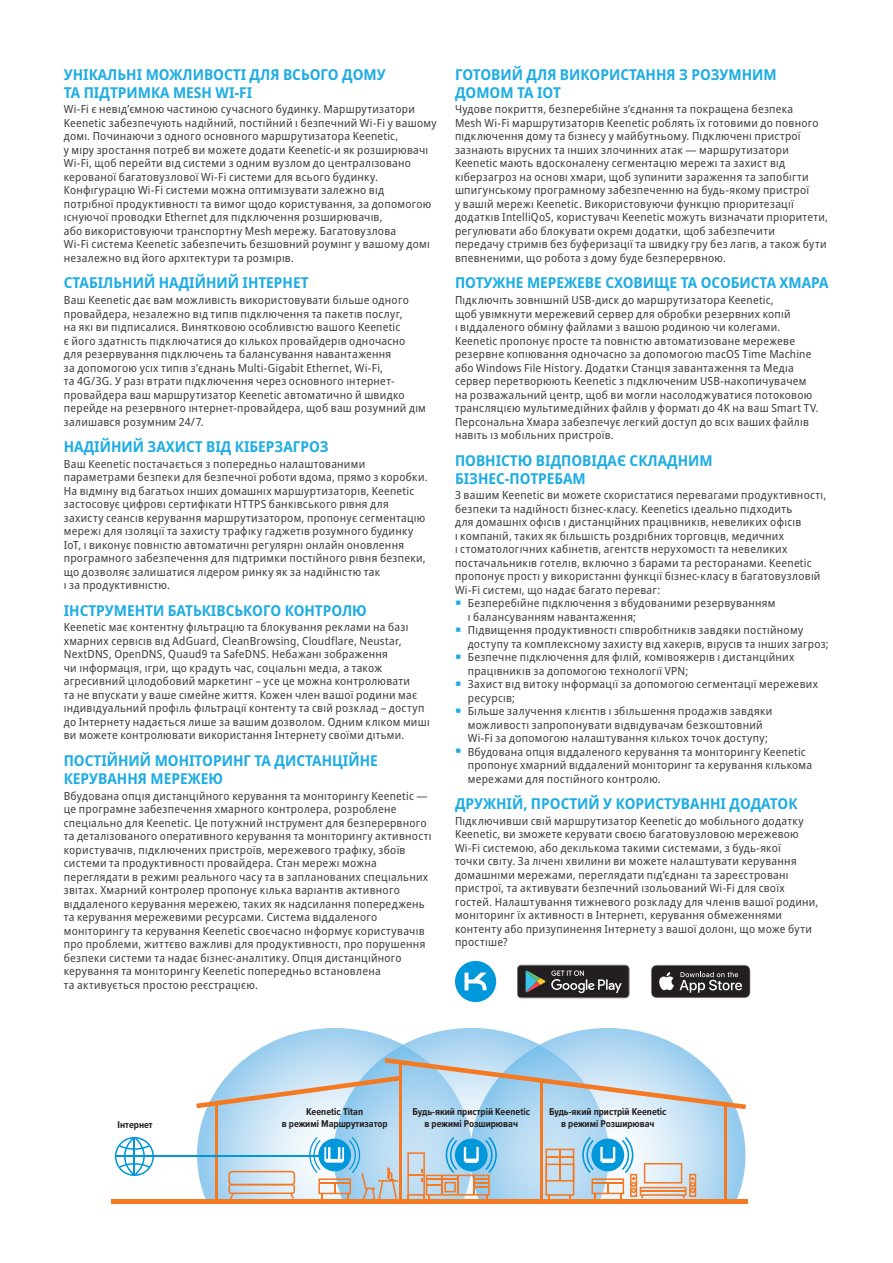
<style>
.page{position:relative;width:893px;height:1263px;background:#fff}
.page>*{position:absolute;margin:0;border:0;box-sizing:border-box;transform-origin:0 0}
.t1{font:700 semi-condensed 15px/18px "Noto Sans";color:#1fade3}
.Text{font:semi-condensed 11.25px/13.5px "Noto Sans";letter-spacing:.025em;color:#3e3e3f}
.t2{font:700 10.2px/12.3px "Proxima Nova Cond";color:#231f20;text-align:center}
.s1{font-family:"Pragmatica TT";font-stretch:normal;font-size:10.8px;color:#1fade3}
</style>
<div class="page">
<div style="left:455px;top:961px;width:41px;height:41px;background:#0097db;border-radius:50%"></div>
<svg style="left:464px;top:973px;width:23px;height:17px"></svg>
<svg style="left:517px;top:965px;width:112px;height:33px;background:#424242"></svg>
<svg style="left:651px;top:965px;width:99px;height:33px;background:#4c494a"></svg>
<img style="left:197px;top:1028px;width:548px;height:176px">
<img style="left:334px;top:1045px;width:275px;height:154px">
<div style="left:172px;top:1202px;width:567px;height:11px;background:#fff"></div>
<svg style="left:228px;top:1171px;width:67px;height:28px;background:#d4cfca"></svg>
<hr style="left:112px;top:1199px;width:636px;height:4px;background:#f47921">
<svg style="left:545px;top:1148px;width:29px;height:50px"></svg>
<svg style="left:407px;top:1137px;width:90px;height:61px;background:#a2c1cf"></svg>
<svg style="left:582px;top:1137px;width:114px;height:61px"></svg>
<hr style="left:400px;top:1063px;width:2px;height:137px;background:#f47921">
<hr style="left:541px;top:1081px;width:2px;height:119px;background:#f47921">
<hr style="left:724px;top:1102px;width:2px;height:98px;background:#f47921">
<hr style="left:216px;top:1102px;width:2px;height:98px;background:#f47921">
<svg style="left:196px;top:1058px;width:550px;height:51px;background:#c2d3de"></svg>
<svg style="left:309px;top:1137px;width:89px;height:62px;background:#a7ccdf"></svg>
<svg style="left:115px;top:1137px;width:39px;height:39px"></svg>
<hr style="left:134px;top:1138px;width:1px;height:37px;background:#0097db">
<hr style="left:117px;top:1156px;width:36px;height:1px;background:#0097db">
<hr style="left:146px;top:1156px;width:176px;height:1px;background:#0097db">
<p class="t1" style="left:64px;top:66px;width:323px">УНІКАЛЬНІ МОЖЛИВОСТІ ДЛЯ ВСЬОГО ДОМУ<br>ТА ПІДТРИМКА MESH WI-FI</p>
<p class="Text" style="left:64px;top:103px;width:374px">Wi-Fi є невід’ємною частиною сучасного будинку. Маршрутизатори Keenetic забезпечують надійний, постійний і безпечний Wi-Fi у вашому домі. Починаючи з одного основного маршрутизатора Keenetic,<br>у міру зростання потреб ви можете додати Keenetic-и як розширювачі Wi-Fi, щоб перейти від системи з одним вузлом до централізовано керованої багатовузлової Wi-Fi системи для всього будинку.<br>Конфігурацію Wi-Fi системи можна оптимізувати залежно від<br>потрібної продуктивності та вимог щодо користування, за допомогою існуючої проводки Ethernet для підключення розширювачів,<br>або використовуючи транспортну Mesh мережу. Багатовузлова<br>Wi-Fi система Keenetic забезпечить безшовний роумінг у вашому домі незалежно від його архітектури та розмірів.</p>
<p class="t1" style="left:64px;top:274px;width:246px">СТАБІЛЬНИЙ НАДІЙНИЙ ІНТЕРНЕТ</p>
<p class="Text" style="left:64px;top:294px;width:364px">Ваш Keenetic дає вам можливість використовувати більше одного провайдера, незалежно від типів підключення та пакетів послуг,<br>на які ви підписалися. Винятковою особливістю вашого Keenetic<br>є його здатність підключатися до кількох провайдерів одночасно для резервування підключень та балансування навантаження<br>за допомогою усіх типів з’єднань Multi-Gigabit Ethernet, Wi-Fi,<br>та 4G/3G. У разі втрати підключення через основного інтернет&shy;провайдера ваш маршрутизатор Keenetic автоматично й швидко перейде на резервного інтернет-провайдера, щоб ваш розумний дім залишався розумним 24/7.</p>
<p class="t1" style="left:64px;top:438px;width:266px">НАДІЙНИЙ ЗАХИСТ ВІД КІБЕРЗАГРОЗ</p>
<p class="Text" style="left:64px;top:457px;width:365px">Ваш Keenetic постачається з попередньо налаштованими параметрами безпеки для безпечної роботи вдома, прямо з коробки.<br>На відміну від багатьох інших домашніх маршуртизаторів, Keenetic застосовує цифрові сертифікати HTTPS банківського рівня для захисту сеансів керування маршрутизатором, пропонує сегментацію мережі для ізоляції та захисту трафіку гаджетів розумного будинку IoT, і виконує повністю автоматичні регулярні онлайн оновлення програмного забезпечення для підтримки постійного рівня безпеки, що дозволяє залишатися лідером ринку як за надійністю так<br>і за продуктивністю.</p>
<p class="t1" style="left:64px;top:602px;width:305px">ІНСТРУМЕНТИ БАТЬКІВСЬКОГО КОНТРОЛЮ</p>
<p class="Text" style="left:64px;top:621px;width:367px">Keenetic має контентну фільтрацію та блокування реклами на базі хмарних сервісів від AdGuard, CleanBrowsing, Cloudflare, Neustar, NextDNS, OpenDNS, Quaud9 та SafeDNS. Небажані зображення<br>чи інформація, ігри, що крадуть час, соціальні медіа, а також агресивний цілодобовий маркетинг – усе це можна контролювати<br>та не впускати у ваше сімейне життя. Кожен член вашої родини має індивідуальний профіль фільтрації контенту та свій розклад – доступ до Інтернету надається лише за вашим дозволом. Одним кліком миші ви можете контролювати використання Інтернету своїми дітьми.</p>
<p class="t1" style="left:64px;top:752px;width:316px">ПОСТІЙНИЙ МОНІТОРИНГ ТА ДИСТАНЦІЙНЕ<br>КЕРУВАННЯ МЕРЕЖЕЮ</p>
<p class="Text" style="left:64px;top:789px;width:369px">Вбудована опція дистанційного керування та моніторингу Keenetic — це програмне забезпечення хмарного контролера, розроблене спеціально для Keenetic. Це потужний інструмент для безперервного та деталізованого оперативного керування та моніторингу активності користувачів, підключених пристроїв, мережевого трафіку, збоїв системи та продуктивності провайдера. Стан мережі можна переглядати в режимі реального часу та в запланованих спеціальних звітах. Хмарний контролер пропонує кілька варіантів активного віддаленого керування мережею, таких як надсилання попереджень та керування мережевими ресурсами. Система віддаленого моніторингу та керування Keenetic своєчасно інформує користувачів про проблеми, життєво важливі для продуктивності, про порушення безпеки системи та надає бізнес-аналітику. Опція дистанційного керування та моніторингу Keenetic попередньо встановлена<br>та активується простою реєстрацією.</p>
<p class="t1" style="left:455px;top:66px;width:323px">ГОТОВИЙ ДЛЯ ВИКОРИСТАННЯ З РОЗУМНИМ<br>ДОМОМ ТА IOT</p>
<p class="Text" style="left:455px;top:103px;width:375px">Чудове покриття, безперебійне з’єднання та покращена безпека<br>Mesh Wi-Fi маршрутизаторів Keenetic роблять їх готовими до повного підключення дому та бізнесу у майбутньому. Підключені пристрої зазнають вірусних та інших злочинних атак — маршрутизатори Keenetic мають вдосконалену сегментацію мережі та захист від кіберзагроз на основі хмари, щоб зупинити зараження та запобігти шпигунському програмному забезпеченню на будь-якому пристрої<br>у вашій мережі Keenetic. Використовуючи функцію пріоритезації додатків IntelliQoS, користувачі Keenetic можуть визначати пріоритети, регулювати або блокувати окремі додатки, щоб забезпечити<br>передачу стримів без буферизації та швидку гру без лагів, а також бути впевненими, що робота з дому буде безперервною.</p>
<p class="t1" style="left:455px;top:274px;width:375px">ПОТУЖНЕ МЕРЕЖЕВЕ СХОВИЩЕ ТА ОСОБИСТА ХМАРА</p>
<p class="Text" style="left:455px;top:294px;width:365px">Підключіть зовнішній USB-диск до маршрутизатора Keenetic,<br>щоб увімкнути мережевий сервер для обробки резервних копій<br>і віддаленого обміну файлами з вашою родиною чи колегами.<br>Keenetic пропонує просте та повністю автоматизоване мережеве резервне копіювання одночасно за допомогою macOS Time Machine або Windows File History. Додатки Станція завантаження та Медіа сервер перетворюють Keenetic з підключеним USB-накопичувачем на розважальний центр, щоб ви могли насолоджуватися потоковою трансляцією мультимедійних файлів у форматі до 4K на ваш Smart TV.<br>Персональна Хмара забезпечує легкий доступ до всіх ваших файлів навіть із мобільних пристроїв.</p>
<p class="t1" style="left:455px;top:451px;width:259px">ПОВНІСТЮ ВІДПОВІДАЄ СКЛАДНИМ<br>БІЗНЕС-ПОТРЕБАМ</p>
<p class="Text" style="left:455px;top:489px;width:373px">З вашим Keenetic ви можете скористатися перевагами продуктивності, безпеки та надійності бізнес-класу. Keenetics ідеально підходить<br>для домашніх офісів і дистанційних працівників, невеликих офісів<br>і компаній, таких як більшість роздрібних торговців, медичних<br>і стоматологічних кабінетів, агентств нерухомості та невеликих постачальників готелів, включно з барами та ресторанами. Keenetic пропонує прості у використанні функції бізнес-класу в багатовузловій Wi-Fi системі, що надає багато переваг:</p>
<p class="Text" style="left:468px;top:597px;width:309px;text-indent:-13px"><span class="s1">Ӝ</span> Безперебійне підключення з вбудованими резервуванням і балансуванням навантаження;</p>
<p class="Text" style="left:468px;top:624px;width:363px;text-indent:-13px"><span class="s1">Ӝ</span> Підвищення продуктивності співробітників завдяки постійному доступу та комплексному захисту від хакерів, вірусів та інших загроз;</p>
<p class="Text" style="left:468px;top:651px;width:328px;text-indent:-13px"><span class="s1">Ӝ</span> Безпечне підключення для філій, комівояжерів і дистанційних працівників за допомогою технології VPN;</p>
<p class="Text" style="left:468px;top:678px;width:352px;text-indent:-13px"><span class="s1">Ӝ</span> Захист від витоку інформації за допомогою сегментації мережевих ресурсів;</p>
<p class="Text" style="left:468px;top:705px;width:306px;text-indent:-13px"><span class="s1">Ӝ</span> Більше залучення клієнтів і збільшення продажів завдяки можливості запропонувати відвідувачам безкоштовний<br>Wi-Fi за допомогою налаштування кількох точок доступу;</p>
<p class="Text" style="left:468px;top:745px;width:346px;text-indent:-13px"><span class="s1">Ӝ</span> Вбудована опція віддаленого керування та моніторингу Keenetic пропонує хмарний віддалений моніторинг та керування кількома мережами для постійного контролю.</p>
<p class="t1" style="left:455px;top:795px;width:344px">ДРУЖНІЙ, ПРОСТИЙ У КОРИСТУВАННІ ДОДАТОК</p>
<p class="Text" style="left:455px;top:814px;width:365px">Підключивши свій маршрутизатор Keenetic до мобільного додатку Keenetic, ви зможете керувати своєю багатовузловою мережевою Wi-Fi системою, або декількома такими системами, з будь-якої<br>точки світу. За лічені хвилини ви можете налаштувати керування домашніми мережами, переглядати під’єднані та зареєстровані пристрої, та активувати безпечний ізольований Wi-Fi для своїх гостей. Налаштування тижневого розкладу для членів вашої родини, моніторинг їх активності в Інтернеті, керування обмеженнями контенту або призупинення Інтернету з вашої долоні, що може бути простіше?</p>
<p class="t2" style="left:282px;top:1105px;width:107px">Keenetic Titan<br>в режимі Маршрутизатор</p>
<p class="t2" style="left:413px;top:1105px;width:119px">Будь-який пристрій Keenetic в режимі Розширювач</p>
<p class="t2" style="left:549px;top:1105px;width:119px">Будь-який пристрій Keenetic</p>
<p class="t2" style="left:118px;top:1118px;width:37px">Інтернет</p>
<p class="t2" style="left:561px;top:1117px;width:95px">в режимі Розширювач</p>
</div>
